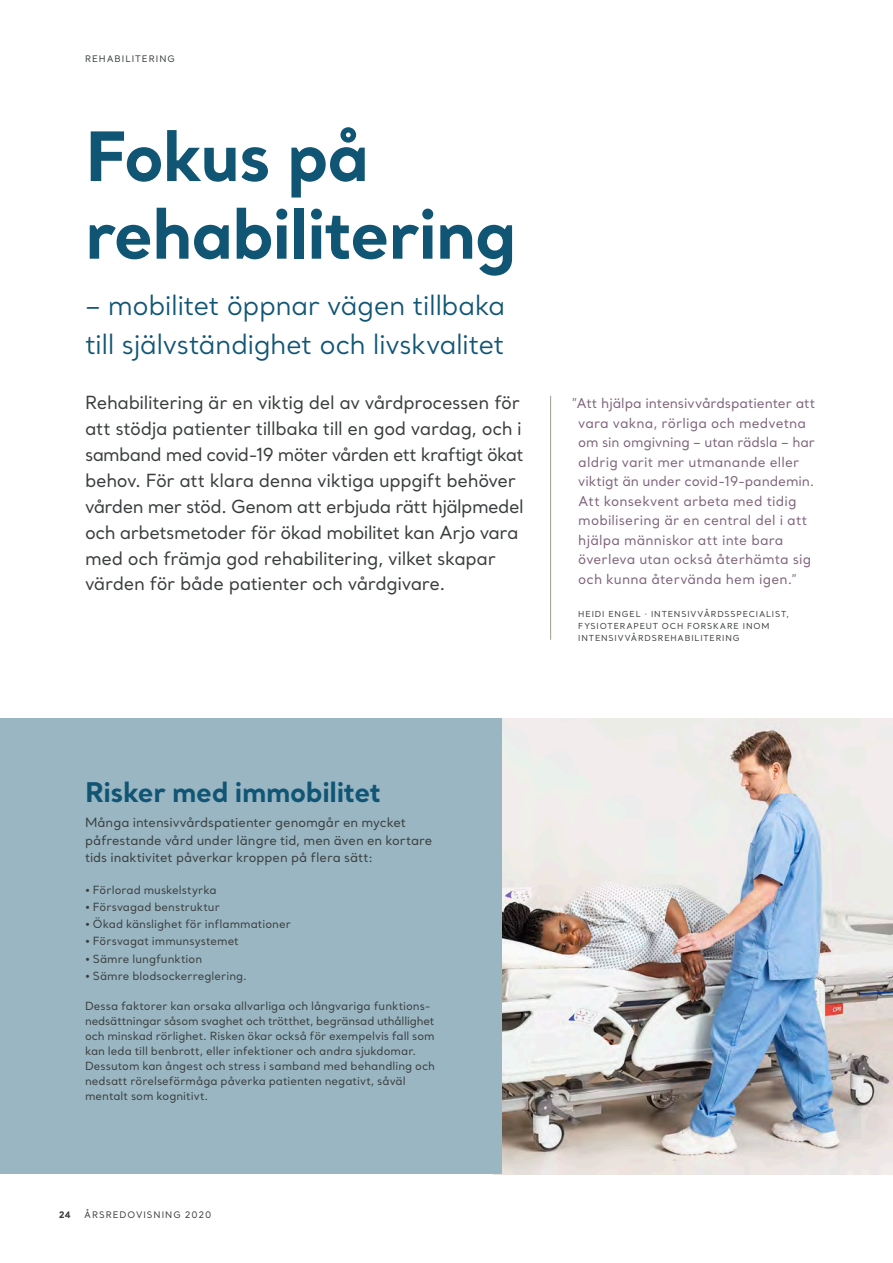
<style>
.page{position:relative;width:893px;height:1263px;background:#fff}
.page>*{position:absolute;margin:0;border:0;box-sizing:border-box;transform-origin:0 0}
.H1_Heading_Santral_B{font:700 67.5px/77.7px "Santral";letter-spacing:-.02em;color:#115575}
.H2_Heading_Santral_B{font:27px/39px "Santral";letter-spacing:-.02em;color:#115575}
.H3_Heading_Santral_B{font:700 27px "Santral";letter-spacing:-.015em;color:#115575}
.P2_Preamble_Santral{font:18px/25.8px "Santral";letter-spacing:-.025em;color:#393d3d}
.Quote_large_Santral{font:13.5px/19.5px "Santral";letter-spacing:.01em;color:#7e637b}
.P2_Preamble_Santral-2{font:12.75px/17.2px "Santral";color:#393d3d}
.P2_Preamble_Santral-3{font:11.25px/15px "Santral";letter-spacing:.005em;color:#393d3d}
.Header_footer{font:9px "Santral";letter-spacing:.105em;color:#393d3d}
.t1{font:700 9px "Santral";color:#393d3d}
.Name_Title_Santral_A{font:8.25px/12px "Santral";letter-spacing:.1em;color:#393d3d}
</style>
<div class="page">
<img style="left:502px;top:718px;width:391px;height:456px">
<div style="left:0;top:718px;width:502px;height:456px;background:#9ab6c2"></div>
<hr style="left:550px;top:396px;width:1px;height:244px;background:#a19b91">
<p class="Header_footer" style="left:85px;top:53px;width:91px">REHABILITERING</p>
<p class="H1_Heading_Santral_B" style="left:85px;top:115px;width:433px">Fokus på rehabilitering</p>
<p class="H2_Heading_Santral_B" style="left:85px;top:285px;width:422px">– mobilitet öppnar vägen tillbaka till självständighet och livskvalitet</p>
<p class="P2_Preamble_Santral" style="left:85px;top:389px;width:440px">Rehabilitering är en viktig del av vårdprocessen för att stödja patienter tillbaka till en god vardag, och i samband med covid-19 möter vården ett kraftigt ökat behov. För att klara denna viktiga uppgift behöver vården mer stöd. Genom att erbjuda rätt hjälpmedel och arbetsmetoder för ökad mobilitet kan Arjo vara med och främja god rehabilitering, vilket skapar värden för både patienter och vårdgivare.</p>
<p class="Quote_large_Santral" style="left:578px;top:393px;width:239px;text-indent:-6px">”Att hjälpa intensivvårdspatienter att vara vakna, rörliga och medvetna om sin omgivning – utan rädsla – har aldrig varit mer utmanande eller viktigt än under covid-19-pandemin.<br>Att konsekvent arbeta med tidig mobilisering är en central del i att hjälpa människor att inte bara överleva utan också återhämta sig och kunna återvända hem igen.”</p>
<p class="Name_Title_Santral_A" style="left:578px;top:608px;width:212px">HEIDI ENGEL · INTENSIVVÅRDSSPECIALIST,<br>FYSIOTERAPEUT OCH FORSKARE INOM<br>INTENSIVVÅRDSREHABILITERING</p>
<p class="H3_Heading_Santral_B" style="left:85px;top:773px;width:297px">Risker med immobilitet</p>
<p class="P2_Preamble_Santral-2" style="left:85px;top:814px;width:349px">Många intensivvårdspatienter genomgår en mycket påfrestande vård under längre tid, men även en kortare tids inaktivitet påverkar kroppen på flera sätt:</p>
<p class="P2_Preamble_Santral-3" style="left:85px;top:882px;width:133px">• Förlorad muskelstyrka</p>
<p class="P2_Preamble_Santral-3" style="left:85px;top:899px;width:136px">• Försvagad benstruktur</p>
<p class="P2_Preamble_Santral-3" style="left:85px;top:916px;width:207px">• Ökad känslighet för inflammationer</p>
<p class="P2_Preamble_Santral-3" style="left:85px;top:934px;width:155px">• Försvagat immunsystemet</p>
<p class="P2_Preamble_Santral-3" style="left:85px;top:951px;width:119px">• Sämre lungfunktion</p>
<p class="P2_Preamble_Santral-3" style="left:85px;top:968px;width:163px">• Sämre blodsockerreglering.</p>
<p class="P2_Preamble_Santral-3" style="left:85px;top:998px;width:351px">Dessa faktorer kan orsaka allvarliga och långvariga funktions&shy;nedsättningar såsom svaghet och trötthet, begränsad uthållighet och minskad rörlighet. Risken ökar också för exempelvis fall som kan leda till benbrott, eller infektioner och andra sjukdomar.<br>Dessutom kan ångest och stress i samband med behandling och nedsatt rörelseförmåga påverka patienten negativt, såväl mentalt som kognitivt.</p>
<p class="t1" style="left:59px;top:1208px;width:13px">24</p>
<p class="Header_footer" style="left:84px;top:1208px;width:129px">ÅRSREDOVISNING 2020</p>
</div>
